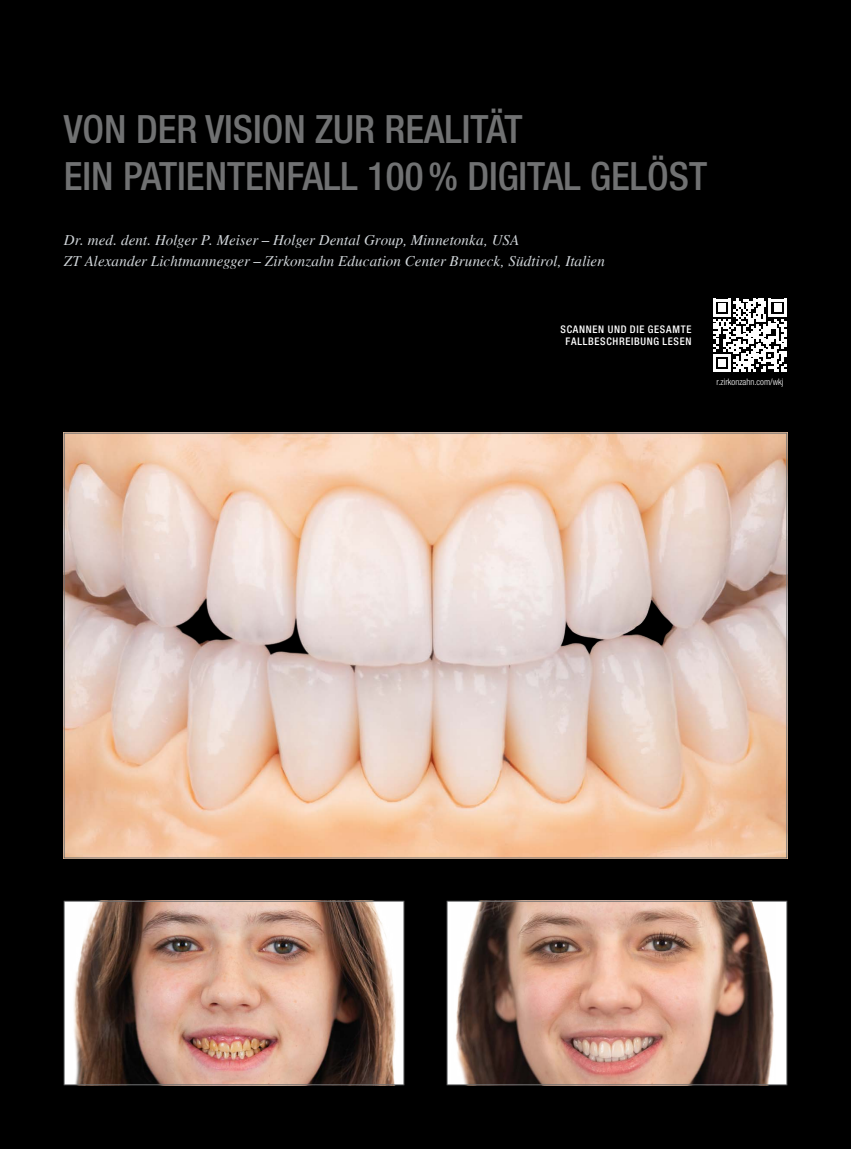
<style>
.page{position:relative;width:851px;height:1149px;background:#fff}
.page>*{position:absolute;margin:0;border:0;box-sizing:border-box;transform-origin:0 0}
.t1{font:500 condensed 39px/46.8px "Helvetica Neue LT Std";color:#707172}
.t2{font:italic 15px/21px "Times";letter-spacing:.005em;color:#d1d6da}
.t3{font:500 condensed 10.5px/12px "Helvetica Neue LT Std";letter-spacing:.065em;color:#fff;text-align:center}
.t4{font:300 condensed 9px "Helvetica Neue LT Std";color:#fff}
</style>
<div class="page">
<div style="left:0;top:0;width:850px;height:1148px;background:#000"></div>
<img style="left:70px;top:902px;width:332px;height:180px">
<div style="left:64px;top:900px;width:340px;height:184px;border:1px solid #707172"></div>
<div style="left:447px;top:901px;width:339px;height:183px;background:#fff"></div>
<img style="left:456px;top:902px;width:318px;height:180px">
<div style="left:446px;top:900px;width:341px;height:184px;border:1px solid #707172"></div>
<img style="left:66px;top:434px;width:719px;height:422px">
<svg style="left:713px;top:299px;width:73px;height:72px"></svg>
<h1 class="t1" style="left:64px;top:105px;width:644px">VON DER VISION ZUR REALITÄT<br>EIN PATIENTENFALL 100% DIGITAL GELÖST</h1>
<p class="t2" style="left:64px;top:229px;width:542px">Dr. med. dent. Holger P. Meiser – Holger Dental Group, Minnetonka, USA<br>ZT Alexander Lichtmannegger – Zirkonzahn Education Center Bruneck, Südtirol, Italien</p>
<p class="t3" style="left:560px;top:323px;width:132px">SCANNEN UND DIE GESAMTE<br>FALLBESCHREIBUNG LESEN</p>
<p class="t4" style="left:716px;top:377px;width:68px">r.zirkonzahn.com/wkj</p>
</div>
